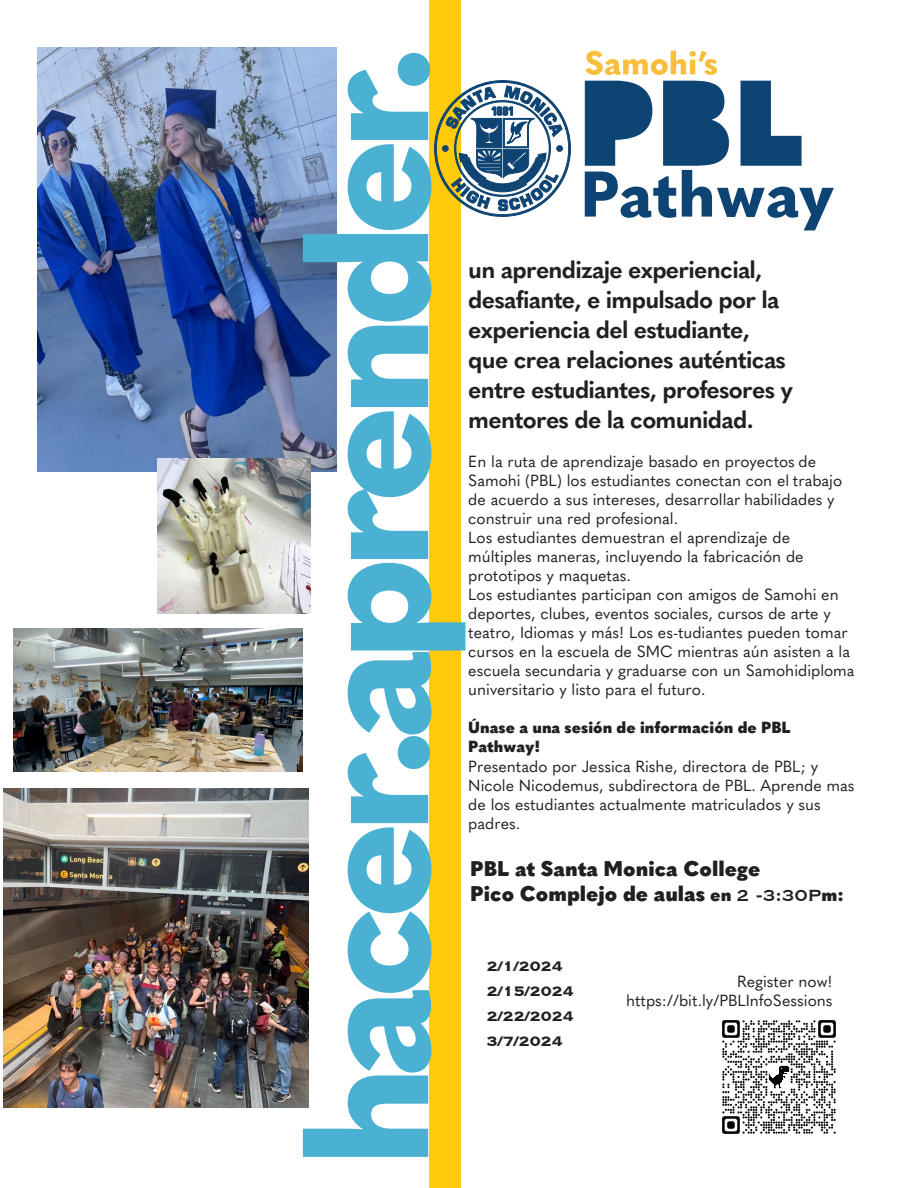
<style>
.page{position:relative;width:918px;height:1188px;background:#fff}
.page>*{position:absolute;margin:0;border:0;box-sizing:border-box;transform-origin:0 0}
.t1{font:800 171px "Quasimoda";letter-spacing:-.07em;color:#4bb1d3}
.t2{font:700 24px/30px "Quasimoda";letter-spacing:-.03em;color:#231f20}
.t3{font:900 21px/25.2px "Quasimoda";color:#231f20}
.t4{font:700 18px/25.2px "Copperplate";color:#231f20}
.t5{font:15.9px/19px "Quasimoda";color:#231f20}
.s1{font-weight:900}
.s2{font-size:18px}
.s3{font-family:"Copperplate";font-weight:400}
</style>
<div class="page">
<img style="left:37px;top:48px;width:299px;height:423px">
<div style="left:429px;top:0;width:31px;height:1188px;background:#feca0a"></div>
<img style="left:4px;top:789px;width:304px;height:318px">
<img style="left:13px;top:629px;width:289px;height:143px">
<img style="left:157px;top:458px;width:153px;height:155px">
<svg style="left:585px;top:51px;width:132px;height:24px"></svg>
<svg style="left:434px;top:79px;width:137px;height:138px"></svg>
<svg style="left:585px;top:81px;width:249px;height:149px"></svg>
<img style="left:722px;top:1020px;width:114px;height:114px">
<p class="t1" style="left:234px;top:1167px;width:1124px;rotate:-90deg">hacer.aprender.</p>
<p class="t2" style="left:468px;top:253px;width:326px">un aprendizaje experiencial, desafiante, e impulsado por la experiencia del estudiante, que crea relaciones auténticas entre estudiantes, profesores y mentores de la comunidad.</p>
<p class="t5" style="left:468px;top:450px;width:388px">En la ruta de aprendizaje basado en proyectos de Samohi (PBL) los estudiantes conectan con el trabajo de acuerdo a sus intereses, desarrollar habilidades y construir una red profesional.<br>Los estudiantes demuestran el aprendizaje de múltiples maneras, incluyendo la fabricación de prototipos y maquetas.<br>Los estudiantes participan con amigos de Samohi en deportes, clubes, eventos sociales, cursos de arte y teatro, Idiomas y más! Los es-tudiantes pueden tomar cursos en la escuela de SMC mientras aún asisten a la escuela secundaria y graduarse con un Samohidiploma universitario y listo para el futuro.</p>
<p class="t5" style="left:468px;top:717px;width:388px"><span class="s1">Únase a una sesión de información de PBL Pathway!<br></span>Presentado por Jessica Rishe, directora de PBL; y Nicole Nicodemus, subdirectora de PBL. Aprende mas de los estudiantes actualmente matriculados y sus padres.</p>
<p class="t3" style="left:470px;top:854px;width:375px">PBL at Santa Monica College<br>Pico Complejo de aulas <span class="s2">en</span> <span class="s3">2 -3:30P</span><span class="s2">m:</span></p>
<p class="t4" style="left:487px;top:952px;width:88px">2/1/2024<br>2/15/2024<br>2/22/2024<br>3/7/2024</p>
<p class="t5" style="left:737px;top:971px;width:97px">Register now!</p>
<p class="t5" style="left:626px;top:990px;width:208px">https://bit.ly/PBLInfoSessions</p>
</div>
